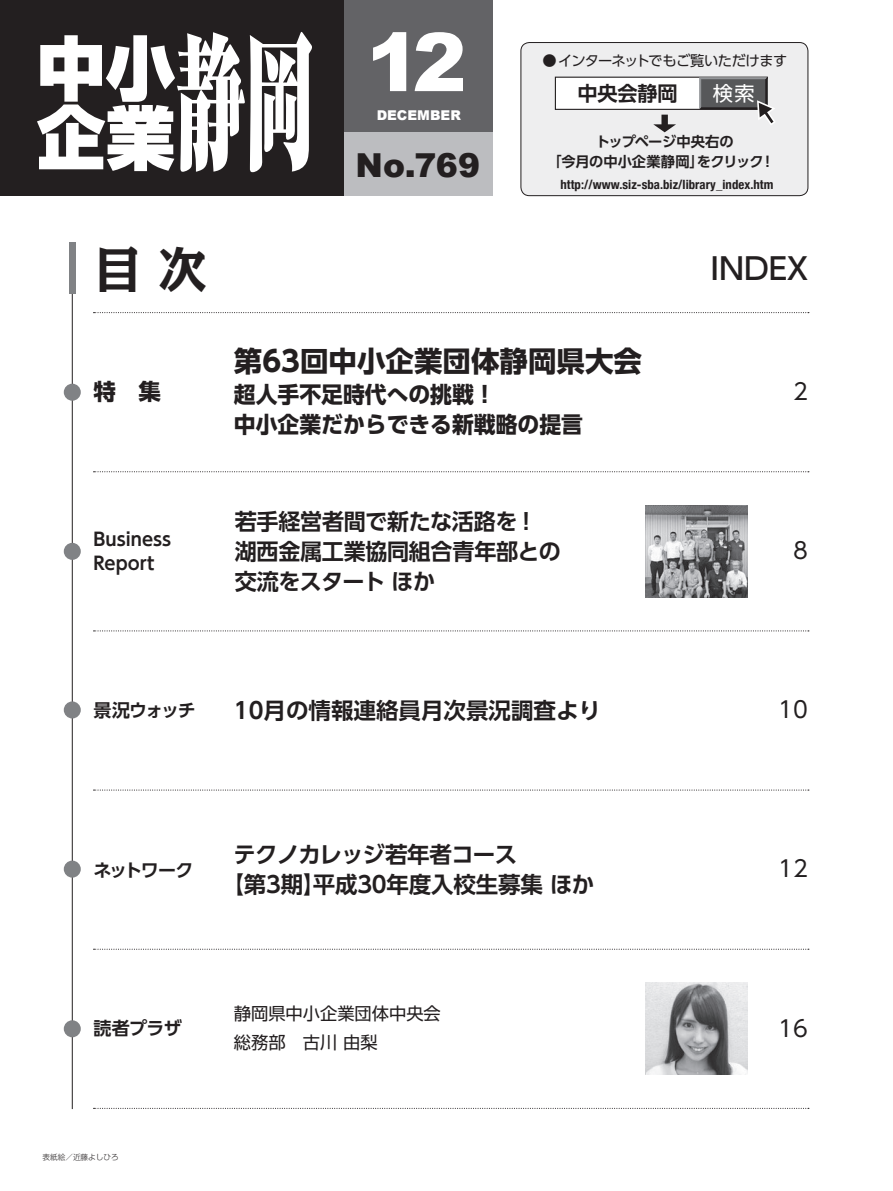
<style>
.page{position:relative;width:893px;height:1191px;background:#fff}
.page>*{position:absolute;margin:0;border:0;box-sizing:border-box;transform-origin:0 0}
.t1{font:900 81px "Arial";color:#fff}
.t2{font:700 48.75px "Kakumin Pro";color:#231f20}
.t3{font:900 33px "Arial";color:#231f20}
.t4{font:500 30px "UD Shin Go Pro";color:#231f20}
.t5{font:700 28.5px "UD Shin Go Pro";color:#231f20}
.t6{font:700 22.5px/30px "UD Shin Go Pro De";letter-spacing:-.01em;color:#231f20}
.t7{font:700 22.5px/30px "UD Shin Go Pro";color:#231f20}
.t8{font:22.5px "UD Shin Go Pro";color:#231f20}
.t9{font:700 22.5px "Shin Go Pr 5";color:#231f20}
.t10{font:700 20.1px "UD Shin Go Pro De";letter-spacing:-.01em;color:#231f20}
.t11{font:20.1px "UD Shin Go Pro";color:#fff}
.t12{font:700 18px/24px "UD Shin Go Pro De";letter-spacing:-.005em;color:#231f20}
.t13{font:17.25px "Shin Go Pr 5";color:#231f20}
.t14{font:14.25px "UD Shin Go Pro";letter-spacing:-.03em;color:#231f20}
.t15{font:700 14.25px "UD Shin Go Pro De";letter-spacing:-.025em;color:#231f20}
.t16{font:700 14.25px "UD Shin Go Pro De";color:#231f20}
.t17{font:900 13.5px "Arial";color:#fff}
.t18{font:700 condensed 12.75px "Helvetica Neue";letter-spacing:.005em;color:#231f20}
.t19{font:300 7.65px "Shin Go Pr 5";color:#231f20}
</style>
<div class="page">
<div style="left:0;top:0;width:344px;height:196px;background:#231f20"></div>
<svg style="left:37px;top:32px;width:275px;height:140px"></svg>
<div style="left:344px;top:132px;width:149px;height:64px;background:#bcbdc0"></div>
<div style="left:344px;top:0;width:149px;height:132px;background:#636366"></div>
<div style="left:521px;top:43px;width:287px;height:153px;background:#eeeeef;border-radius:9px"></div>
<div style="left:555px;top:77px;width:212px;height:32px;background:#fff"></div>
<div style="left:555px;top:77px;width:213px;height:33px;border:1px solid #231f20"></div>
<svg style="left:699px;top:77px;width:76px;height:48px"></svg>
<svg style="left:653px;top:115px;width:23px;height:17px"></svg>
<div style="left:521px;top:42px;width:287px;height:154px;border:1px solid #231f20;border-radius:9px"></div>
<hr style="left:72px;top:242px;width:1px;height:867px;background:#231f20">
<div style="left:69px;top:242px;width:6px;height:51px;background:#808285"></div>
<svg style="left:94px;top:312px;width:715px;height:1px"></svg>
<div style="left:64px;top:384px;width:17px;height:17px;background:#808285;border-radius:50%"></div>
<svg style="left:94px;top:471px;width:715px;height:1px"></svg>
<div style="left:64px;top:543px;width:17px;height:17px;background:#808285;border-radius:50%"></div>
<svg style="left:94px;top:630px;width:715px;height:1px"></svg>
<div style="left:64px;top:701px;width:17px;height:17px;background:#808285;border-radius:50%"></div>
<svg style="left:94px;top:789px;width:715px;height:1px"></svg>
<div style="left:64px;top:860px;width:17px;height:17px;background:#808285;border-radius:50%"></div>
<svg style="left:94px;top:948px;width:715px;height:1px"></svg>
<img style="left:645px;top:982px;width:102px;height:92px">
<div style="left:64px;top:1020px;width:17px;height:17px;background:#808285;border-radius:50%"></div>
<svg style="left:94px;top:1107px;width:715px;height:1px"></svg>
<img style="left:645px;top:505px;width:102px;height:92px">
<h2 class="t2" style="left:94px;top:230px;width:115px">目次</h2>
<p class="t9" style="left:94px;top:373px;width:69px">特　集</p>
<h1 class="t1" style="left:366px;top:3px;width:102px">12</h1>
<p class="t17" style="left:377px;top:105px;width:86px">DECEMBER</p>
<h3 class="t3" style="left:356px;top:141px;width:126px">No.769</h3>
<p class="t14" style="left:542px;top:49px;width:247px">●インターネットでもご覧いただけます</p>
<p class="t10" style="left:577px;top:77px;width:102px">中央会静岡</p>
<p class="t11" style="left:713px;top:77px;width:43px">検索</p>
<p class="t15" style="left:596px;top:130px;width:139px">トップページ中央右の</p>
<p class="t16" style="left:547px;top:150px;width:158px">「今月の中小企業静岡」</p>
<p class="t15" style="left:697px;top:150px;width:68px">をクリック</p>
<p class="t15" style="left:760px;top:150px;width:16px">!</p>
<p class="t18" style="left:560px;top:177px;width:214px">http://www.siz-sba.biz/library_index.htm</p>
<h3 class="t4" style="left:710px;top:245px;width:99px">INDEX</h3>
<p class="t5" style="left:234px;top:338px;width:410px">第63回中小企業団体静岡県大会</p>
<p class="t7" style="left:234px;top:379px;width:351px">超人手不足時代への挑戦!<br>中小企業だからできる新戦略の提言</p>
<p class="t8" style="left:793px;top:373px;width:16px">2</p>
<p class="t12" style="left:94px;top:526px;width:79px">Business<br>Report</p>
<p class="t6" style="left:235px;top:506px;width:328px">若手経営者間で新たな活路を!湖西金属工業協同組合青年部との交流をスタートほか</p>
<p class="t8" style="left:793px;top:532px;width:16px">8</p>
<p class="t12" style="left:94px;top:698px;width:104px">景況ウォッチ</p>
<p class="t6" style="left:234px;top:695px;width:369px">10月の情報連絡員月次景況調査より</p>
<p class="t8" style="left:778px;top:691px;width:31px">10</p>
<p class="t12" style="left:94px;top:857px;width:101px">ネットワーク</p>
<p class="t6" style="left:222px;top:839px;width:374px;text-indent:12px">テクノカレッジ若年者コース<br>【第3期平成30年度入校生募集ほか</p>
<p class="t6" style="left:303px;top:869px;width:24px">】</p>
<p class="t12" style="left:94px;top:1016px;width:90px">読者プラザ</p>
<p class="t19" style="left:43px;top:1151px;width:78px">表紙絵／近藤よしひろ</p>
<p class="t13" style="left:234px;top:999px;width:209px">静岡県中小企業団体中央会</p>
<p class="t13" style="left:234px;top:1028px;width:145px">総務部　古川由梨</p>
<p class="t8" style="left:778px;top:850px;width:31px">12</p>
<p class="t8" style="left:778px;top:1010px;width:31px">16</p>
</div>
